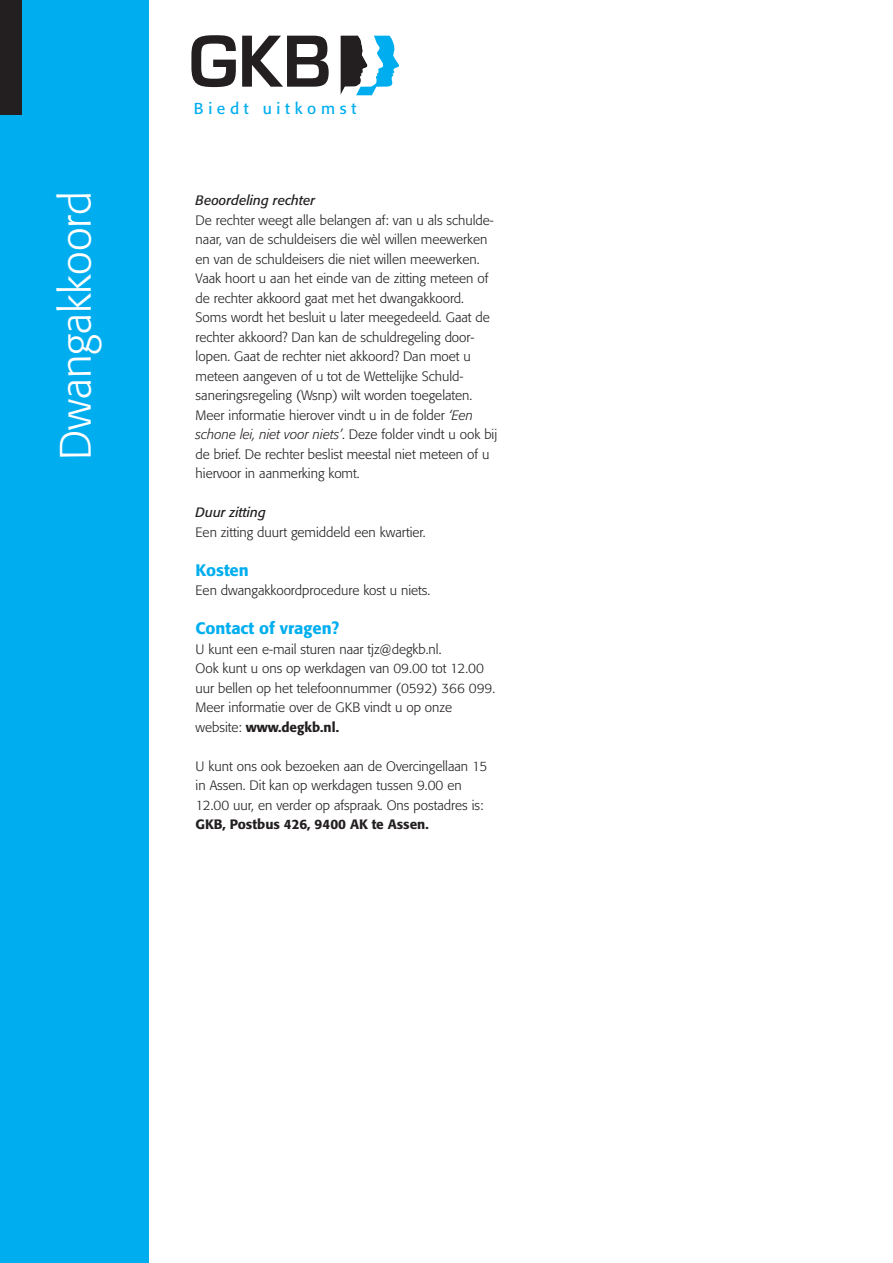
<style>
.page{position:relative;width:893px;height:1263px;background:#fff}
.page>*{position:absolute;margin:0;border:0;box-sizing:border-box;transform-origin:0 0}
.t1{font:300 43.5px "Formata";color:#fff}
.t2{font:500 16.5px "Formata";color:#00aeef}
.t3{font:15.75px "Formata";letter-spacing:.3em;color:#00aeef}
.t4{font:300 13.5px/19.5px "Formata";color:#231f20}
.t5{font:italic 13.5px "Formata";color:#231f20}
.t6{font:500 13.5px "Formata";color:#231f20}
.s1{font-style:italic}
.s2{font-weight:500}
</style>
<div class="page">
<div style="left:0;top:0;width:149px;height:1263px;background:#00aeef"></div>
<div style="left:0;top:0;width:21px;height:115px;background:#231f20"></div>
<svg style="left:341px;top:36px;width:58px;height:59px"></svg>
<svg style="left:191px;top:35px;width:45px;height:52px"></svg>
<svg style="left:242px;top:36px;width:87px;height:51px"></svg>
<p class="t3" style="left:194px;top:99px;width:164px">Biedt uitkomst</p>
<h1 class="t1" style="left:50px;top:460px;width:270px;rotate:-90deg">Dwangakkoord</h1>
<p class="t5" style="left:196px;top:192px;width:121px">Beoordeling rechter</p>
<p class="t4" style="left:196px;top:210px;width:303px">De rechter weegt alle belangen af: van u als schulde&shy;naar, van de schuldeisers die wèl willen meewerken en van de schuldeisers die niet willen meewerken.<br>Vaak hoort u aan het einde van de zitting meteen of de rechter akkoord gaat met het dwangakkoord.<br>Soms wordt het besluit u later meegedeeld. Gaat de rechter akkoord? Dan kan de schuldregeling door&shy;lopen. Gaat de rechter niet akkoord? Dan moet u meteen aangeven of u tot de Wettelijke Schuld&shy;saneringsregeling (Wsnp) wilt worden toegelaten.<br>Meer informatie hierover vindt u in de folder <span class="s1">‘Een schone lei, niet voor niets’</span>. Deze folder vindt u ook bij de brief. De rechter beslist meestal niet meteen of u hiervoor in aanmerking komt.</p>
<p class="t5" style="left:196px;top:504px;width:72px">Duur zitting</p>
<p class="t4" style="left:196px;top:522px;width:232px">Een zitting duurt gemiddeld een kwartier.</p>
<p class="t2" style="left:196px;top:560px;width:55px">Kosten</p>
<p class="t4" style="left:196px;top:581px;width:236px">Een dwangakkoordprocedure kost u niets.</p>
<p class="t2" style="left:196px;top:618px;width:145px">Contact of vragen?</p>
<p class="t4" style="left:196px;top:639px;width:301px">U kunt een e-mail sturen naar tjz@degkb.nl.<br>Ook kunt u ons op werkdagen van 09.00 tot 12.00 uur bellen op het telefoonnummer (0592) 366 099.<br>Meer informatie over de GKB vindt u op onze website: <span class="s2">www.degkb.nl.</span></p>
<p class="t4" style="left:196px;top:756px;width:293px">U kunt ons ook bezoeken aan de Overcingellaan 15 in Assen. Dit kan op werkdagen tussen 9.00 en<br>12.00 uur, en verder op afspraak. Ons postadres is:</p>
<p class="t6" style="left:196px;top:816px;width:235px">GKB, Postbus 426, 9400 AK te Assen.</p>
</div>
